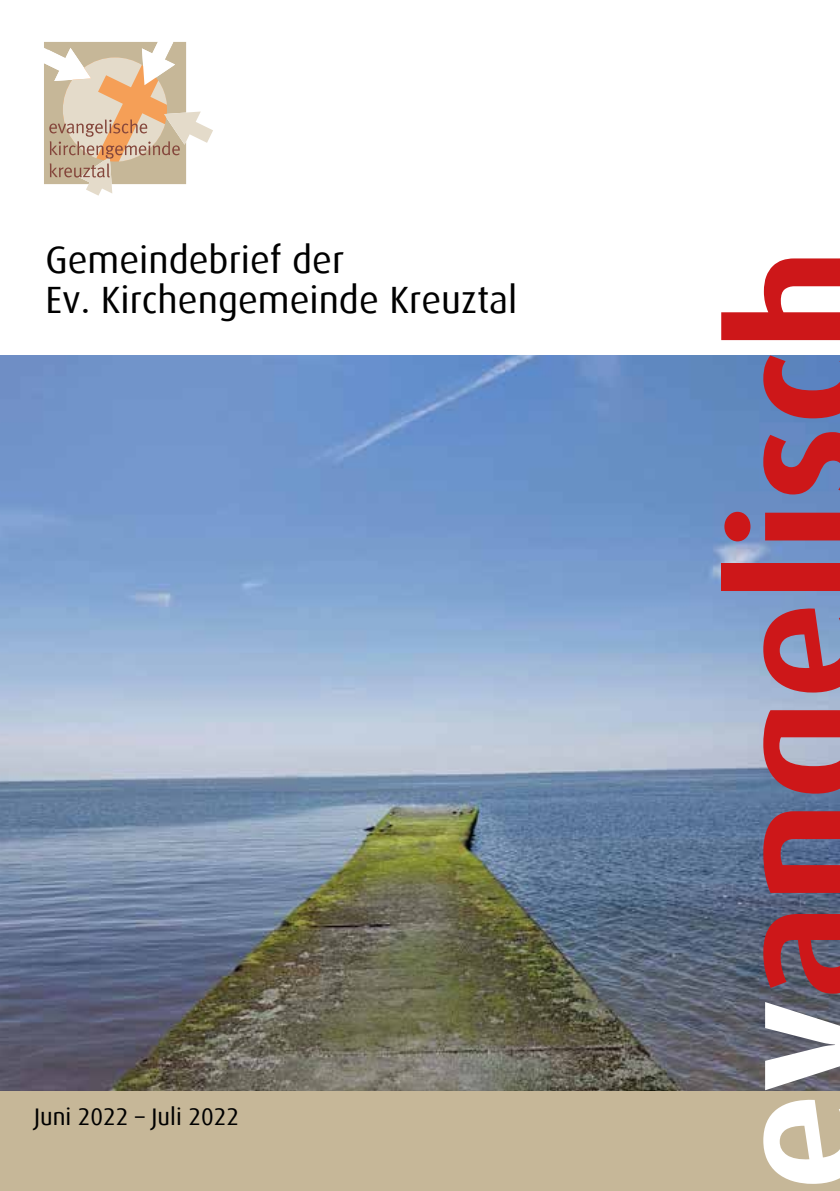
<style>
.page{position:relative;width:840px;height:1191px;background:#fff}
.page>*{position:absolute;margin:0;border:0;box-sizing:border-box;transform-origin:0 0}
.t1{font:700 178.2px "Dax";color:#cd1719}
.t2{font:38px/40px "Dax";color:#000}
.t3{font:24px "Dax";color:#000}
.s1{color:#fff}
</style>
<div class="page">
<div style="left:0;top:356px;width:839px;height:835px;background:#c6b798"></div>
<svg style="left:44px;top:42px;width:169px;height:154px"></svg>
<img style="left:0;top:356px;width:839px;height:734px">
<p class="t2" style="left:45px;top:240px;width:473px">Gemeindebrief der<br>Ev. Kirchengemeinde Kreuztal</p>
<p class="t3" style="left:34px;top:1103px;width:206px">Juni 2022 – Juli 2022</p>
<h1 class="t1" style="left:698px;top:1191px;width:944px;rotate:-90deg"><span class="s1">ev</span>angelisch</h1>
</div>
